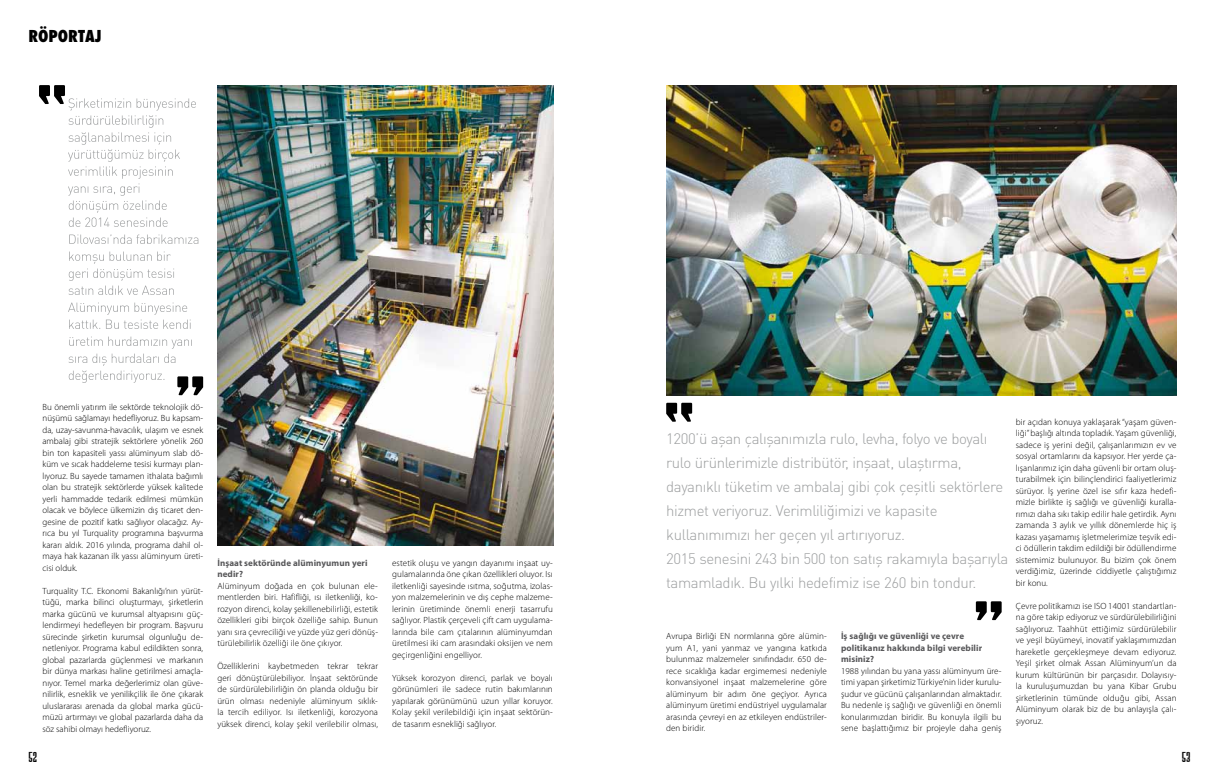
<style>
.page{position:relative;width:1219px;height:780px;background:#fff}
.page>*{position:absolute;margin:0;border:0;box-sizing:border-box;transform-origin:0 0}
.t1{font:16px "Futura Cond Black Tr";color:#000}
.t2{font:300 15px/24px "DIN Pro";letter-spacing:-.025em;color:#9c9e9f}
.t3{font:15px "Compact";color:#000;scale:1.4 1}
.t4{font:300 9px/11.5px "Myriad Pro";letter-spacing:.01em;color:#000;text-align:justify}
.t5{font:700 9px/11.5px "Myriad Pro";letter-spacing:.01em;color:#58585a}
</style>
<div class="page">
<svg style="left:976px;top:601px;width:26px;height:19px"></svg>
<svg style="left:666px;top:403px;width:26px;height:18px"></svg>
<img style="left:217px;top:85px;width:336px;height:460px">
<svg style="left:68px;top:336px;width:135px;height:59px"></svg>
<svg style="left:68px;top:302px;width:123px;height:27px"></svg>
<svg style="left:68px;top:251px;width:106px;height:44px"></svg>
<svg style="left:69px;top:234px;width:129px;height:10px"></svg>
<svg style="left:39px;top:85px;width:157px;height:142px"></svg>
<img style="left:666px;top:85px;width:510px;height:310px">
<h1 class="t1" style="left:28px;top:25px;width:75px">RÖPORTAJ</h1>
<p class="t4" style="left:43px;top:401px;width:162px">Bu önemli yatırım ile sektörde teknolojik dö&shy;nüşümü sağlamayı hedefliyoruz. Bu kapsam&shy;da, uzay-savunma-havacılık, ulaşım ve esnek ambalaj gibi stratejik sektörlere yönelik 260 bin ton kapasiteli yassı alüminyum slab dö&shy;küm ve sıcak haddeleme tesisi kurmayı plan&shy;lıyoruz. Bu sayede tamamen ithalata bağımlı olan bu stratejik sektörlerde yüksek kalitede yerli hammadde tedarik edilmesi mümkün olacak ve böylece ülkemizin dış ticaret den&shy;gesine de pozitif katkı sağlıyor olacağız. Ay&shy;rıca bu yıl Turquality programına başvurma kararı aldık. 2016 yılında, programa dahil ol&shy;maya hak kazanan ilk yassı alüminyum üreti&shy;cisi olduk.</p>
<p class="t4" style="left:43px;top:585px;width:162px">Turquality T.C. Ekonomi Bakanlığı’nın yürüt&shy;tüğü, marka bilinci oluşturmayı, şirketlerin marka gücünü ve kurumsal altyapısını güç&shy;lendirmeyi hedefleyen bir program. Başvuru sürecinde şirketin kurumsal olgunluğu de&shy;netleniyor. Programa kabul edildikten sonra, global pazarlarda güçlenmesi ve markanın bir dünya markası haline getirilmesi amaçla&shy;nıyor. Temel marka değerlerimiz olan güve&shy;nilirlik, esneklik ve yenilikçilik ile öne çıkarak uluslararası arenada da global marka gücü&shy;müzü artırmayı ve global pazarlarda daha da söz sahibi olmayı hedefliyoruz.</p>
<p class="t5" style="left:217px;top:556px;width:152px">İnşaat sektöründe alüminyumun yeri nedir?</p>
<p class="t4" style="left:217px;top:579px;width:162px">Alüminyum doğada en çok bulunan ele&shy;mentlerden biri. Hafifliği, ısı iletkenliği, ko&shy;rozyon direnci, kolay şekillenebilirliği, estetik özellikleri gibi birçok özelliğe sahip. Bunun yanı sıra çevreciliği ve yüzde yüz geri dönüş&shy;türülebilirlik özelliği ile öne çıkıyor.</p>
<p class="t4" style="left:217px;top:660px;width:162px">Özelliklerini kaybetmeden tekrar tekrar geri dönüştürülebiliyor. İnşaat sektöründe de sürdürülebilirliğin ön planda olduğu bir ürün olması nedeniyle alüminyum sıklık&shy;la tercih ediliyor. Isı iletkenliği, korozyona yüksek direnci, kolay şekil verilebilir olması,</p>
<p class="t4" style="left:392px;top:557px;width:162px">estetik oluşu ve yangın dayanımı inşaat uy&shy;gulamalarında öne çıkan özellikleri oluyor. Isı iletkenliği sayesinde ısıtma, soğutma, izolas&shy;yon malzemelerinin ve dış cephe malzeme&shy;lerinin üretiminde önemli enerji tasarrufu sağlıyor. Plastik çerçeveli çift cam uygulama&shy;larında bile cam çıtalarının alüminyumdan üretilmesi iki cam arasındaki oksijen ve nem geçirgenliğini engelliyor.</p>
<p class="t4" style="left:392px;top:672px;width:162px">Yüksek korozyon direnci, parlak ve boyalı görünümleri ile sadece rutin bakımlarının yapılarak görünümünü uzun yıllar koruyor.<br>Kolay şekil verilebildiği için inşaat sektörün&shy;de tasarım esnekliği sağlıyor.</p>
<p class="t2" style="left:666px;top:426px;width:344px">1200’ü aşan çalışanımızla rulo, levha, folyo ve boyalı rulo ürünlerimizle distribütör, inşaat, ulaştırma, dayanıklı tüketim ve ambalaj gibi çok çeşitli sektörlere hizmet veriyoruz. Verimliliğimizi ve kapasite kullanımımızı her geçen yıl artırıyoruz.<br>2015 senesini 243 bin 500 ton satış rakamıyla başarıyla tamamladık. Bu yılki hedefimiz ise 260 bin tondur.</p>
<p class="t4" style="left:666px;top:630px;width:162px">Avrupa Birliği EN normlarına göre alümin&shy;yum A1, yani yanmaz ve yangına katkıda bulunmaz malzemeler sınıfındadır. 650 de&shy;rece sıcaklığa kadar ergimemesi nedeniyle konvansiyonel inşaat malzemelerine göre alüminyum bir adım öne geçiyor. Ayrıca alüminyum üretimi endüstriyel uygulamalar arasında çevreyi en az etkileyen endüstriler&shy;den biridir.</p>
<p class="t5" style="left:841px;top:630px;width:143px">İş sağlığı ve güvenliği ve çevre politikanız hakkında bilgi verebilir misiniz?</p>
<p class="t4" style="left:841px;top:665px;width:162px">1988 yılından bu yana yassı alüminyum üre&shy;timi yapan şirketimiz Türkiye’nin lider kurulu&shy;şudur ve gücünü çalışanlarından almaktadır.<br>Bu nedenle iş sağlığı ve güvenliği en önemli konularımızdan biridir. Bu konuyla ilgili bu sene başlattığımız bir projeyle daha geniş</p>
<p class="t4" style="left:1016px;top:416px;width:162px">bir açıdan konuya yaklaşarak “yaşam güven&shy;liği” başlığı altında topladık. Yaşam güvenliği, sadece iş yerini değil, çalışanlarımızın ev ve sosyal ortamlarını da kapsıyor. Her yerde ça&shy;lışanlarımız için daha güvenli bir ortam oluş&shy;turabilmek için bilinçlendirici faaliyetlerimiz sürüyor. İş yerine özel ise sıfır kaza hedefi&shy;mizle birlikte iş sağlığı ve güvenliği kuralla&shy;rımızı daha sıkı takip edilir hale getirdik. Aynı zamanda 3 aylık ve yıllık dönemlerde hiç iş kazası yaşamamış işletmelerimize teşvik edi&shy;ci ödüllerin takdim edildiği bir ödüllendirme sistemimiz bulunuyor. Bu bizim çok önem verdiğimiz, üzerinde ciddiyetle çalıştığımız bir konu.</p>
<p class="t4" style="left:1016px;top:600px;width:162px">Çevre politikamızı ise ISO 14001 standartları&shy;na göre takip ediyoruz ve sürdürülebilirliğini sağlıyoruz. Taahhüt ettiğimiz sürdürülebilir ve yeşil büyümeyi, inovatif yaklaşımımızdan hareketle gerçekleşmeye devam ediyoruz.<br>Yeşil şirket olmak Assan Alüminyum’un da kurum kültürünün bir parçasıdır. Dolayısıy&shy;la kuruluşumuzdan bu yana Kibar Grubu şirketlerinin tümünde olduğu gibi, Assan Alüminyum olarak biz de bu anlayışla çalı&shy;şıyoruz.</p>
<h2 class="t3" style="left:28px;top:748px;width:8px">52</h2>
<h2 class="t3" style="left:1182px;top:748px;width:8px">53</h2>
</div>
